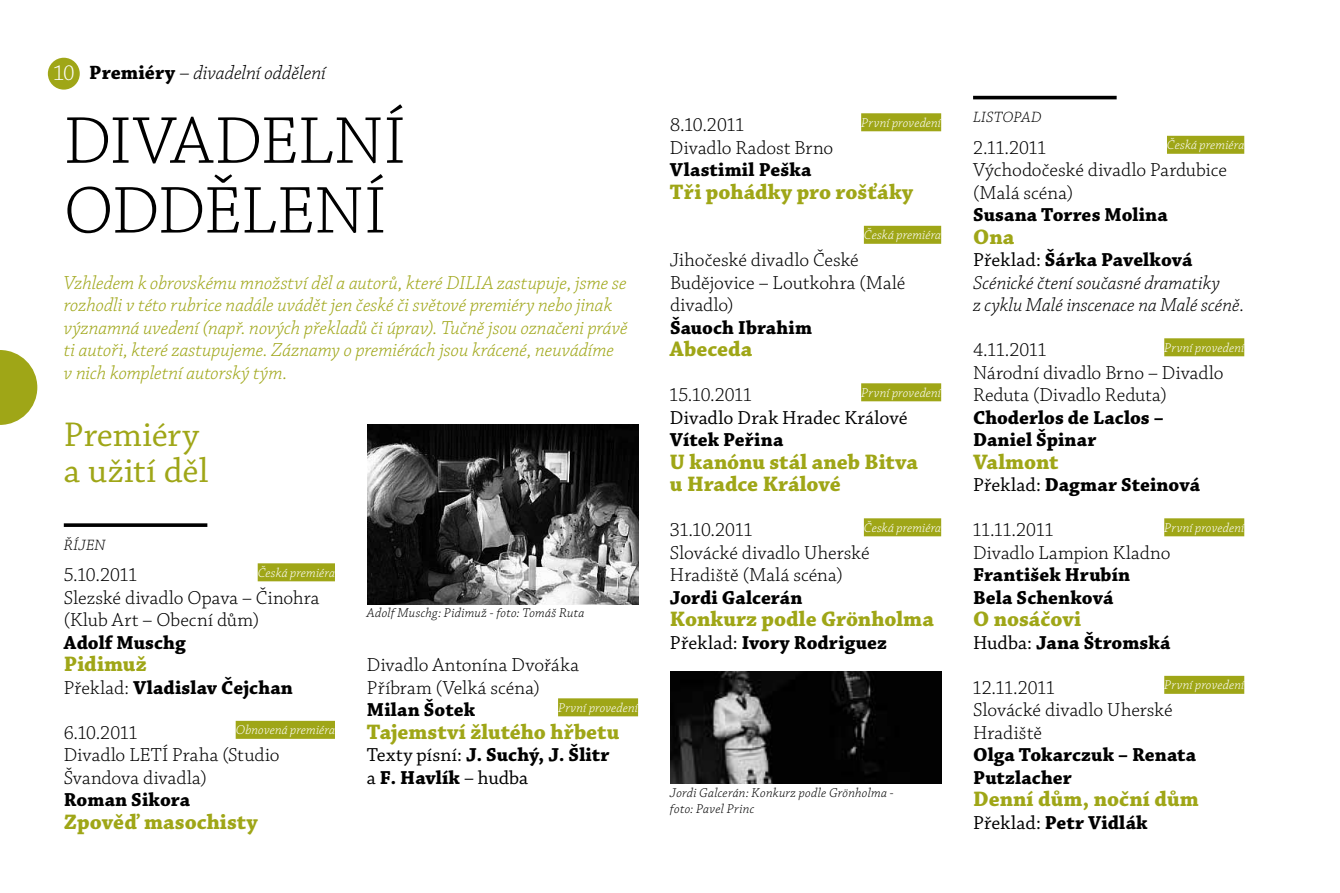
<style>
.page{position:relative;width:1340px;height:893px;background:#fff}
.page>*{position:absolute;margin:0;border:0;box-sizing:border-box;transform-origin:0 0}
.t1{font:300 69.75px/69.8px "Chaparral Pro";color:#000}
.t2{font:36px/36px "Chaparral Pro";letter-spacing:.01em;color:#9fa617}
.t3{font:700 22.05px/22.5px "Chaparral Pro";color:#9fa617}
.t4{font:italic 300 20.25px "Chaparral Pro";letter-spacing:-.005em;color:#000}
.t5{font:300 19.8px/22.5px "Chaparral Pro";color:#000}
.t6{font:700 19.8px/22.5px "Chaparral Pro";letter-spacing:.005em;color:#000}
.t7{font:italic 300 19.8px/22.5px "Chaparral Pro";letter-spacing:-.005em;color:#9fa617}
.t8{font:italic 300 19.8px/22.5px "Chaparral Pro";letter-spacing:-.005em;color:#000}
.t9{font:19.8px "Chaparral Pro";letter-spacing:.005em;color:#000}
.t10{font:italic 300 15.75px "Chaparral Pro";letter-spacing:.015em;color:#000}
.t11{font:italic 300 13.5px "Chaparral Pro";letter-spacing:.01em;color:#fff}
.t12{font:italic 300 13.5px/15.8px "Chaparral Pro";letter-spacing:.015em;color:#000}
.s1{font-style:normal;font-size:22.5px;color:#fff}
.s2{font-weight:700;font-style:normal}
.s3{font-style:normal}
.s4{font-weight:300}
.s5{font-weight:400}
.s6{font-weight:400;font-style:normal}
</style>
<div class="page">
<div style="left:48px;top:58px;width:32px;height:32px;background:#9fa617;border-radius:50%"></div>
<svg style="left:0;top:350px;width:37px;height:75px"></svg>
<div style="left:861px;top:113px;width:80px;height:18px;background:#9fa617"></div>
<div style="left:863px;top:226px;width:78px;height:18px;background:#9fa617"></div>
<div style="left:861px;top:383px;width:80px;height:18px;background:#9fa617"></div>
<div style="left:863px;top:518px;width:78px;height:18px;background:#9fa617"></div>
<hr style="left:973px;top:96px;width:143px;height:3px;background:#000">
<div style="left:1166px;top:136px;width:78px;height:18px;background:#9fa617"></div>
<div style="left:1164px;top:338px;width:80px;height:18px;background:#9fa617"></div>
<div style="left:1164px;top:518px;width:80px;height:18px;background:#9fa617"></div>
<div style="left:1164px;top:676px;width:80px;height:18px;background:#9fa617"></div>
<svg style="left:64px;top:523px;width:143px;height:4px"></svg>
<div style="left:258px;top:563px;width:77px;height:18px;background:#9fa617"></div>
<div style="left:236px;top:721px;width:99px;height:18px;background:#9fa617"></div>
<div style="left:558px;top:698px;width:80px;height:18px;background:#9fa617"></div>
<img style="left:367px;top:424px;width:271px;height:180px">
<img style="left:670px;top:671px;width:271px;height:113px">
<p class="t4" style="left:53px;top:61px;width:274px"><span class="s1">10</span> <span class="s2">Premiéry</span> <span class="s3">–</span> divadelní oddělení</p>
<h1 class="t1" style="left:64px;top:109px;width:80px">Divadelní odd</h1>
<h1 class="t1" style="left:204px;top:179px;width:67px">ělení</h1>
<p class="t7" style="left:64px;top:272px;width:565px">Vzhledem k obrovskému množství děl a autorů, které DILIA zastupuje, jsme se rozhodli v této rubrice nadále uvádět jen české či světové premiéry nebo jinak významná uvedení (např. nových překladů či úprav). Tučně jsou označeni právě ti autoři, které zastupujeme. Záznamy o premiérách jsou krácené, neuvádíme<br>v nich kompletní autorský tým.</p>
<h2 class="t2" style="left:64px;top:418px;width:146px">Premiéry a užití děl</h2>
<p class="t10" style="left:64px;top:536px;width:43px">ŘÍJEN</p>
<p class="t5" style="left:64px;top:565px;width:75px">5.10.2011</p>
<p class="t11" style="left:258px;top:565px;width:79px">Česká premiéra</p>
<p class="t5" style="left:64px;top:587px;width:257px">Slezské divadlo Opava – Činohra (Klub Art – Obecní dům)</p>
<p class="t6" style="left:64px;top:632px;width:123px">Adolf Muschg</p>
<p class="t3" style="left:64px;top:654px;width:85px">Pidimuž</p>
<p class="t6" style="left:64px;top:677px;width:231px"><span class="s4">Překlad:</span> Vladislav Čejchan</p>
<p class="t5" style="left:64px;top:722px;width:75px">6.10.2011</p>
<p class="t11" style="left:236px;top:723px;width:101px">Obnovená premiéra</p>
<p class="t5" style="left:64px;top:745px;width:217px">Divadlo LETÍ Praha (Studio<br>Švandova divadla)</p>
<p class="t6" style="left:64px;top:790px;width:128px">Roman Sikora</p>
<p class="t3" style="left:64px;top:811px;width:195px">Zpověď masochisty</p>
<p class="t12" style="left:367px;top:606px;width:219px">Adolf Muschg: Pidimuž - foto: Tomáš Ruta</p>
<p class="t5" style="left:367px;top:655px;width:213px">Divadlo Antonína Dvořáka<br>Příbram (Velká scéna)</p>
<p class="t6" style="left:367px;top:700px;width:110px">Milan Šotek</p>
<p class="t11" style="left:558px;top:700px;width:81px">První provedení</p>
<p class="t3" style="left:367px;top:721px;width:254px">Tajemství žlutého hřbetu</p>
<p class="t6" style="left:367px;top:745px;width:244px"><span class="s5">Texty písní:</span> J. Suchý, J. Šlitr <span class="s5">a</span> F. Havlík <span class="s5">– hudba</span></p>
<p class="t5" style="left:670px;top:115px;width:76px">8.10.2011</p>
<p class="t11" style="left:861px;top:115px;width:81px">První provedení</p>
<p class="t5" style="left:670px;top:137px;width:165px">Divadlo Radost Brno</p>
<p class="t6" style="left:670px;top:160px;width:143px">Vlastimil Peška</p>
<p class="t3" style="left:670px;top:181px;width:245px">Tři pohádky pro rošťáky</p>
<p class="t11" style="left:863px;top:228px;width:79px">Česká premiéra</p>
<p class="t5" style="left:670px;top:250px;width:237px">Jihočeské divadlo České<br>Budějovice – Loutkohra (Malé divadlo)</p>
<p class="t6" style="left:670px;top:317px;width:143px">Šauoch Ibrahim</p>
<p class="t3" style="left:670px;top:339px;width:84px">Abeceda</p>
<p class="t5" style="left:670px;top:385px;width:83px">15.10.2011</p>
<p class="t11" style="left:861px;top:385px;width:81px">První provedení</p>
<p class="t9" style="left:670px;top:407px;width:239px">Divadlo Drak Hradec Králové</p>
<p class="t6" style="left:670px;top:430px;width:115px">Vítek Peřina</p>
<p class="t3" style="left:670px;top:451px;width:249px">U kanónu stál aneb Bitva u Hradce Králové</p>
<p class="t5" style="left:670px;top:520px;width:84px">31.10.2011</p>
<p class="t11" style="left:863px;top:520px;width:79px">Česká premiéra</p>
<p class="t5" style="left:670px;top:542px;width:201px">Slovácké divadlo Uherské<br>Hradiště (Malá scéna)</p>
<p class="t6" style="left:670px;top:587px;width:134px">Jordi Galcerán</p>
<p class="t3" style="left:670px;top:609px;width:265px">Konkurz podle Grönholma</p>
<p class="t6" style="left:670px;top:632px;width:218px"><span class="s5">Překlad:</span> Ivory Rodriguez</p>
<p class="t12" style="left:670px;top:786px;width:225px">Jordi Galcerán: Konkurz podle Grönholma - foto: Pavel Princ</p>
<p class="t10" style="left:973px;top:109px;width:70px">LISTOPAD</p>
<p class="t5" style="left:973px;top:137px;width:75px">2.11.2011</p>
<p class="t11" style="left:1166px;top:138px;width:79px">Česká premiéra</p>
<p class="t5" style="left:973px;top:160px;width:255px">Východočeské divadlo Pardubice (Malá scéna)</p>
<p class="t6" style="left:973px;top:205px;width:196px">Susana Torres Molina</p>
<p class="t3" style="left:973px;top:226px;width:43px">Ona</p>
<p class="t8" style="left:973px;top:250px;width:273px"><span class="s6">Překlad:</span> <span class="s2">Šárka Pavelková<br></span>Scénické čtení současné dramatiky<br>z cyklu Malé inscenace na Malé scéně.</p>
<p class="t5" style="left:973px;top:340px;width:75px">4.11.2011</p>
<p class="t11" style="left:1164px;top:340px;width:81px">První provedení</p>
<p class="t5" style="left:973px;top:362px;width:252px">Národní divadlo Brno – Divadlo<br>Reduta (Divadlo Reduta)</p>
<p class="t6" style="left:973px;top:407px;width:192px">Choderlos de Laclos –<br>Daniel Špinar</p>
<p class="t3" style="left:973px;top:451px;width:87px">Valmont</p>
<p class="t6" style="left:973px;top:475px;width:228px"><span class="s5">Překlad:</span> Dagmar Steinová</p>
<p class="t5" style="left:973px;top:520px;width:82px">11.11.2011</p>
<p class="t11" style="left:1164px;top:520px;width:81px">První provedení</p>
<p class="t5" style="left:973px;top:542px;width:199px">Divadlo Lampion Kladno</p>
<p class="t6" style="left:973px;top:565px;width:159px">František Hrubín<br>Bela Schenková</p>
<p class="t3" style="left:973px;top:609px;width:110px">O nosáčovi</p>
<p class="t6" style="left:973px;top:632px;width:199px"><span class="s5">Hudba:</span> Jana Štromská</p>
<p class="t5" style="left:973px;top:677px;width:83px">12.11.2011</p>
<p class="t11" style="left:1164px;top:678px;width:81px">První provedení</p>
<p class="t5" style="left:973px;top:700px;width:201px">Slovácké divadlo Uherské<br>Hradiště</p>
<p class="t6" style="left:973px;top:745px;width:225px">Olga Tokarczuk – Renata<br>Putzlacher</p>
<p class="t3" style="left:973px;top:789px;width:227px">Denní dům, noční dům</p>
<p class="t6" style="left:973px;top:812px;width:176px"><span class="s5">Překlad:</span> Petr Vidlák</p>
</div>
